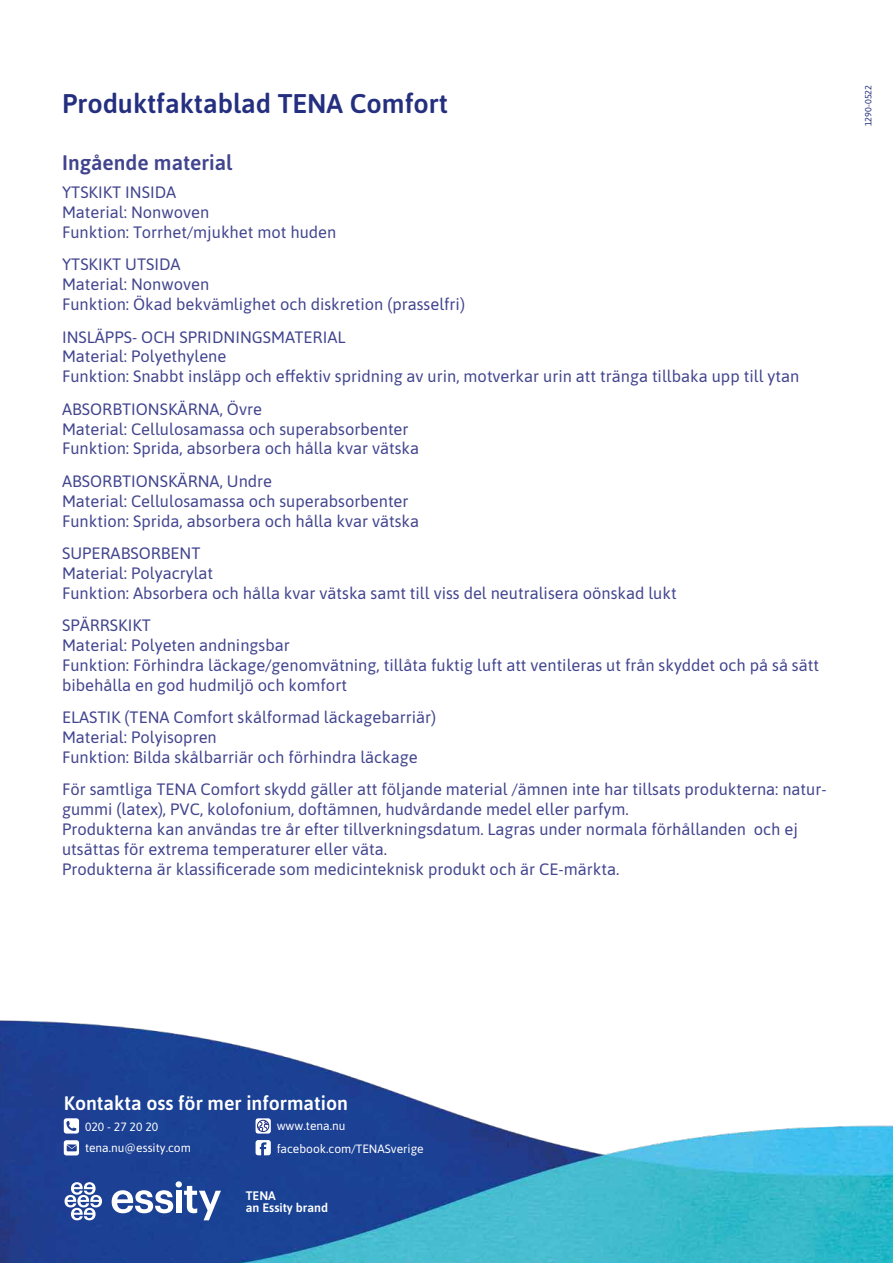
<style>
.page{position:relative;width:893px;height:1263px;background:#fff}
.page>*{position:absolute;margin:0;border:0;box-sizing:border-box;transform-origin:0 0}
.t1{font:500 27px "Asap";color:#242f7f}
.t2{font:500 21px "Asap";color:#42458e}
.t3{font:500 19.5px "Asap";color:#fff}
.t4{font:16.5px/19.8px "Asap";color:#42458e}
.t5{font:600 12.45px/12.5px "Asap";color:#fff}
.t6{font:12px/21.9px "Asap";color:#fff}
.t7{font:9px "Asap";color:#242f7f}
</style>
<div class="page">
<img style="left:0;top:1020px;width:893px;height:243px">
<svg style="left:112px;top:1181px;width:109px;height:39px"></svg>
<svg style="left:65px;top:1182px;width:37px;height:38px"></svg>
<svg style="left:64px;top:1118px;width:15px;height:15px"></svg>
<svg style="left:64px;top:1140px;width:15px;height:15px"></svg>
<svg style="left:256px;top:1118px;width:15px;height:15px"></svg>
<div style="left:257px;top:1120px;width:12px;height:12px;border:1px solid #253081;border-radius:50%"></div>
<svg style="left:256px;top:1140px;width:15px;height:15px"></svg>
<h1 class="t1" style="left:62px;top:85px;width:387px">Produktfaktablad TENA Comfort</h1>
<p class="t2" style="left:62px;top:149px;width:172px">Ingående material</p>
<p class="t4" style="left:62px;top:182px;width:276px">YTSKIKT INSIDA<br>Material: Nonwoven<br>Funktion: Torrhet/mjukhet mot huden</p>
<p class="t4" style="left:62px;top:254px;width:404px">YTSKIKT UTSIDA<br>Material: Nonwoven<br>Funktion: Ökad bekvämlighet och diskretion (prasselfri)</p>
<p class="t4" style="left:62px;top:326px;width:739px">INSLÄPPS- OCH SPRIDNINGSMATERIAL<br>Material: Polyethylene<br>Funktion: Snabbt insläpp och effektiv spridning av urin, motverkar urin att tränga tillbaka upp till ytan</p>
<p class="t4" style="left:62px;top:398px;width:359px">ABSORBTIONSKÄRNA, Övre<br>Material: Cellulosamassa och superabsorbenter<br>Funktion: Sprida, absorbera och hålla kvar vätska</p>
<p class="t4" style="left:62px;top:470px;width:359px">ABSORBTIONSKÄRNA, Undre<br>Material: Cellulosamassa och superabsorbenter<br>Funktion: Sprida, absorbera och hålla kvar vätska</p>
<p class="t4" style="left:62px;top:542px;width:616px">SUPERABSORBENT<br>Material: Polyacrylat<br>Funktion: Absorbera och hålla kvar vätska samt till viss del neutralisera oönskad lukt</p>
<p class="t4" style="left:62px;top:615px;width:758px">SPÄRRSKIKT<br>Material: Polyeten andningsbar<br>Funktion: Förhindra läckage/genomvätning, tillåta fuktig luft att ventileras ut från skyddet och på så sätt bibehålla en god hudmiljö och komfort</p>
<p class="t4" style="left:62px;top:707px;width:376px">ELASTIK (TENA Comfort skålformad läckagebarriär)<br>Material: Polyisopren<br>Funktion: Bilda skålbarriär och förhindra läckage</p>
<p class="t4" style="left:62px;top:779px;width:766px">För samtliga TENA Comfort skydd gäller att följande material /ämnen inte har tillsats produkterna: natur&shy;gummi (latex), PVC, kolofonium, doftämnen, hudvårdande medel eller parfym.<br>Produkterna kan användas tre år efter tillverkningsdatum. Lagras under normala förhållanden och ej utsättas för extrema temperaturer eller väta.<br>Produkterna är klassificerade som medicinteknisk produkt och är CE-märkta.</p>
<p class="t7" style="left:862px;top:126px;width:43px;rotate:-90deg">1290-0522</p>
<p class="t3" style="left:64px;top:1090px;width:286px">Kontakta oss för mer information</p>
<p class="t6" style="left:85px;top:1115px;width:107px">020 - 27 20 20 tena.nu@essity.com</p>
<p class="t6" style="left:277px;top:1113px;width:149px;line-height:23.1px">www.tena.nu facebook.com/TENASverige</p>
<p class="t5" style="left:246px;top:1188px;width:84px">TENA<br>an Essity brand</p>
</div>
